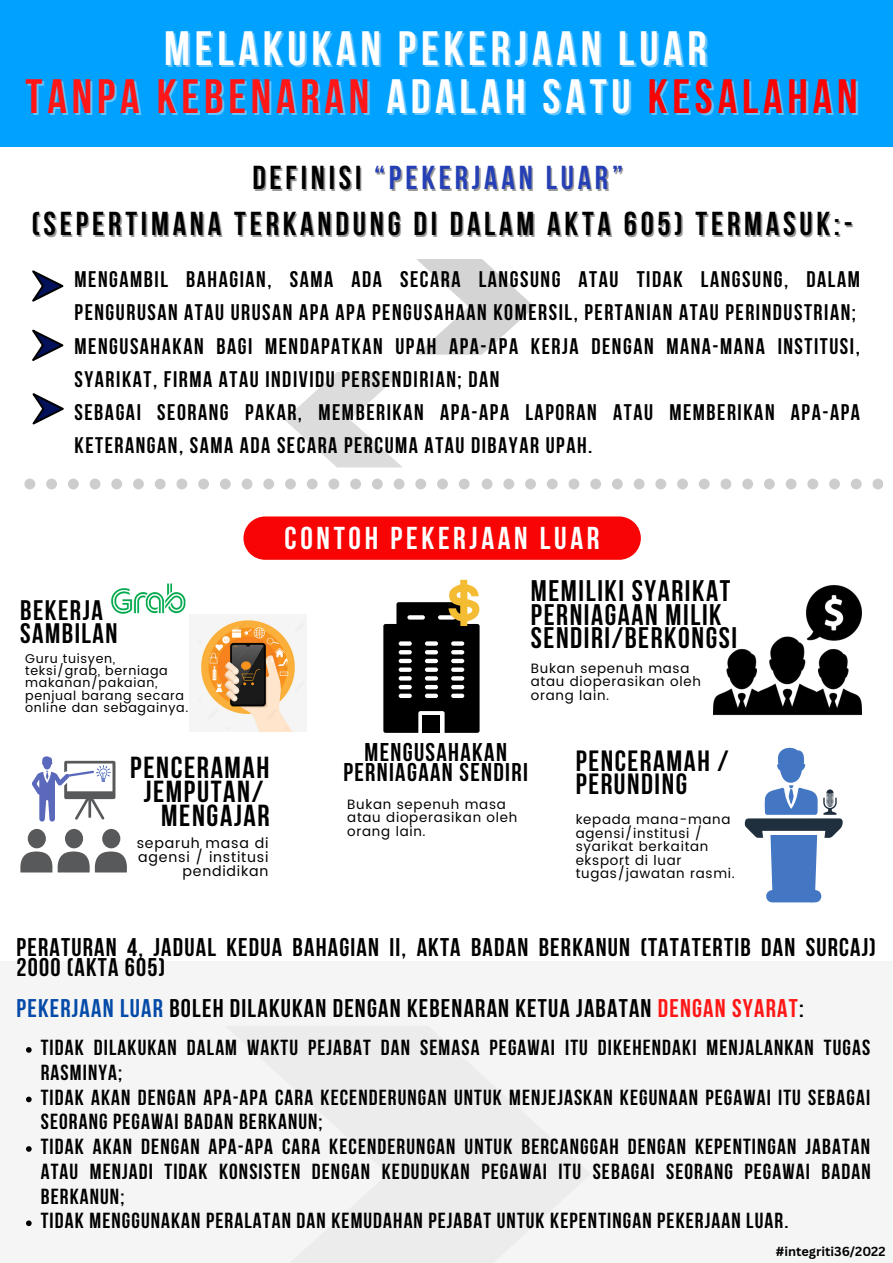
<style>
.page{position:relative;width:893px;height:1263px;background:#fff}
.page>*{position:absolute;margin:0;border:0;box-sizing:border-box;transform-origin:0 0}
.t1{font:700 48px/47.8px "Bebas Neue";letter-spacing:.1em;color:#fff;text-align:center}
.t2{font:700 33px/46.1px "Bebas Neue";letter-spacing:.115em;color:#000;text-align:center}
.t3{font:700 31.5px "Bebas Neue";letter-spacing:.115em;color:#fff}
.t4{font:700 30.3px/23.9px "Bebas Neue";letter-spacing:.055em;color:#000;text-align:right}
.t5{font:700 29.62px/23.4px "Bebas Neue";letter-spacing:.055em;color:#000}
.t6{font:700 29.17px/23px "Bebas Neue";letter-spacing:.055em;color:#000}
.t7{font:700 28.12px/22.2px "Bebas Neue";letter-spacing:.055em;color:#000}
.t8{font:700 25.58px/20.2px "Bebas Neue";letter-spacing:.055em;color:#000;text-align:center}
.t9{font:700 25.5px/20.2px "Bebas Neue";letter-spacing:.045em;color:#000}
.t10{font:700 22.5px/33.2px "Bebas Neue";letter-spacing:.07em;color:#000}
.t11{font:700 21.75px/24.8px "Bebas Neue";letter-spacing:.05em;color:#000}
.t12{font:14.25px/14.1px "Poppins";letter-spacing:.055em;color:#000;text-align:right}
.t13{font:13.5px/13.5px "Poppins";letter-spacing:.055em;color:#000}
.t14{font:12.75px/12.4px "Poppins";letter-spacing:.055em;color:#000}
.t15{font:700 12.75px "Canva Sans";color:#000}
.s1{color:#ff1616}
.s2{color:#f80404}
.s3{color:#253fb6}
.s4{color:#044aa8}
</style>
<div class="page">
<img style="left:714px;top:585px;width:147px;height:131px">
<img style="left:111px;top:583px;width:75px;height:31px">
<div style="left:0;top:961px;width:893px;height:302px;background:#f5f5f5"></div>
<svg style="left:24px;top:479px;width:445px;height:10px"></svg>
<svg style="left:481px;top:479px;width:401px;height:10px"></svg>
<div style="left:0;top:0;width:893px;height:147px;background:#00a1ff"></div>
<svg style="left:243px;top:516px;width:398px;height:44px;background:#f80e0e"></svg>
<svg style="left:284px;top:372px;width:118px;height:95px"></svg>
<svg style="left:416px;top:259px;width:119px;height:96px"></svg>
<svg style="left:32px;top:270px;width:31px;height:32px"></svg>
<svg style="left:32px;top:330px;width:31px;height:31px"></svg>
<svg style="left:32px;top:393px;width:32px;height:32px"></svg>
<div style="left:65px;top:829px;width:18px;height:19px;background:#58595b;border-radius:50%"></div>
<div style="left:28px;top:829px;width:18px;height:19px;background:#58595b;border-radius:50%"></div>
<svg style="left:20px;top:851px;width:107px;height:21px"></svg>
<div style="left:102px;top:829px;width:18px;height:19px;background:#58595b;border-radius:50%"></div>
<svg style="left:32px;top:756px;width:83px;height:66px"></svg>
<svg style="left:744px;top:747px;width:98px;height:156px"></svg>
<img style="left:197px;top:619px;width:109px;height:112px">
<svg style="left:26px;top:1047px;width:6px;height:6px"></svg>
<svg style="left:26px;top:1096px;width:6px;height:6px"></svg>
<svg style="left:26px;top:1146px;width:6px;height:6px"></svg>
<svg style="left:26px;top:1220px;width:6px;height:6px"></svg>
<svg style="left:383px;top:580px;width:96px;height:153px"></svg>
<h1 class="t1" style="left:26px;top:29px;width:833px">MELAKUKAN PEKERJAAN LUAR<br><span class="s1">TANPA KEBENARAN</span> ADALAH SATU <span class="s2">KESALAHAN</span></h1>
<h2 class="t2" style="left:32px;top:158px;width:822px">DEFINISI <span class="s3">“PEKERJAAN LUAR”<br></span>(SEPERTIMANA TERKANDUNG DI DALAM AKTA 605) TERMASUK:-</h2>
<p class="t10" style="left:75px;top:265px;width:787px">MENGAMBIL BAHAGIAN, SAMA ADA SECARA LANGSUNG ATAU TIDAK LANGSUNG, DALAM PENGURUSAN ATAU URUSAN APA APA PENGUSAHAAN KOMERSIL, PERTANIAN ATAU PERINDUSTRIAN; MENGUSAHAKAN BAGI MENDAPATKAN UPAH APA-APA KERJA DENGAN MANA-MANA INSTITUSI, SYARIKAT, FIRMA ATAU INDIVIDU PERSENDIRIAN; DAN<br>SEBAGAI SEORANG PAKAR, MEMBERIKAN APA-APA LAPORAN ATAU MEMBERIKAN APA-APA KETERANGAN, SAMA ADA SECARA PERCUMA ATAU DIBAYAR UPAH.</p>
<p class="t7" style="left:20px;top:602px;width:99px">BEKERJA<br>SAMBILAN</p>
<p class="t14" style="left:25px;top:652px;width:168px">Guru tuisyen, teksi/grab, berniaga makanan/pakaian, penjual barang secara online dan sebagainya..</p>
<h3 class="t4" style="left:130px;top:759px;width:141px">PENCERAMAH<br>JEMPUTAN/<br>MENGAJAR</h3>
<p class="t12" style="left:137px;top:836px;width:133px">separuh masa di agensi / institusi pendidikan</p>
<h3 class="t3" style="left:285px;top:525px;width:316px">CONTOH PEKERJAAN LUAR</h3>
<h3 class="t5" style="left:531px;top:582px;width:208px">MEMILIKI SYARIKAT<br>PERNIAGAAN MILIK<br>SENDIRI/BERKONGSI</h3>
<p class="t13" style="left:531px;top:661px;width:172px">Bukan sepenuh masa atau dioperasikan oleh orang lain.</p>
<p class="t8" style="left:343px;top:744px;width:186px">MENGUSAHAKAN<br>PERNIAGAAN SENDIRI</p>
<p class="t13" style="left:347px;top:797px;width:172px">Bukan sepenuh masa atau dioperasikan oleh orang lain.</p>
<h3 class="t6" style="left:575px;top:752px;width:154px">PENCERAMAH /<br>PERUNDING</h3>
<p class="t13" style="left:575px;top:813px;width:161px">kepada mana-mana agensi/institusi / syarikat berkaitan eksport di luar tugas/jawatan rasmi.</p>
<p class="t9" style="left:17px;top:939px;width:861px">PERATURAN 4, JADUAL KEDUA BAHAGIAN II, AKTA BADAN BERKANUN (TATATERTIB DAN SURCAJ)<br>2000 (AKTA 605)</p>
<p class="t9" style="left:17px;top:1000px;width:789px"><span class="s4">PEKERJAAN LUAR</span> BOLEH DILAKUKAN DENGAN KEBENARAN KETUA JABATAN <span class="s1">DENGAN SYARAT</span>:</p>
<p class="t11" style="left:41px;top:1037px;width:831px">TIDAK DILAKUKAN DALAM WAKTU PEJABAT DAN SEMASA PEGAWAI ITU DIKEHENDAKI MENJALANKAN TUGAS RASMINYA;<br>TIDAK AKAN DENGAN APA-APA CARA KECENDERUNGAN UNTUK MENJEJASKAN KEGUNAAN PEGAWAI ITU SEBAGAI SEORANG PEGAWAI BADAN BERKANUN;<br>TIDAK AKAN DENGAN APA-APA CARA KECENDERUNGAN UNTUK BERCANGGAH DENGAN KEPENTINGAN JABATAN ATAU MENJADI TIDAK KONSISTEN DENGAN KEDUDUKAN PEGAWAI ITU SEBAGAI SEORANG PEGAWAI BADAN BERKANUN;<br>TIDAK MENGGUNAKAN PERALATAN DAN KEMUDAHAN PEJABAT UNTUK KEPENTINGAN PEKERJAAN LUAR.</p>
<p class="t15" style="left:776px;top:1242px;width:111px">#integriti36/2022</p>
</div>
